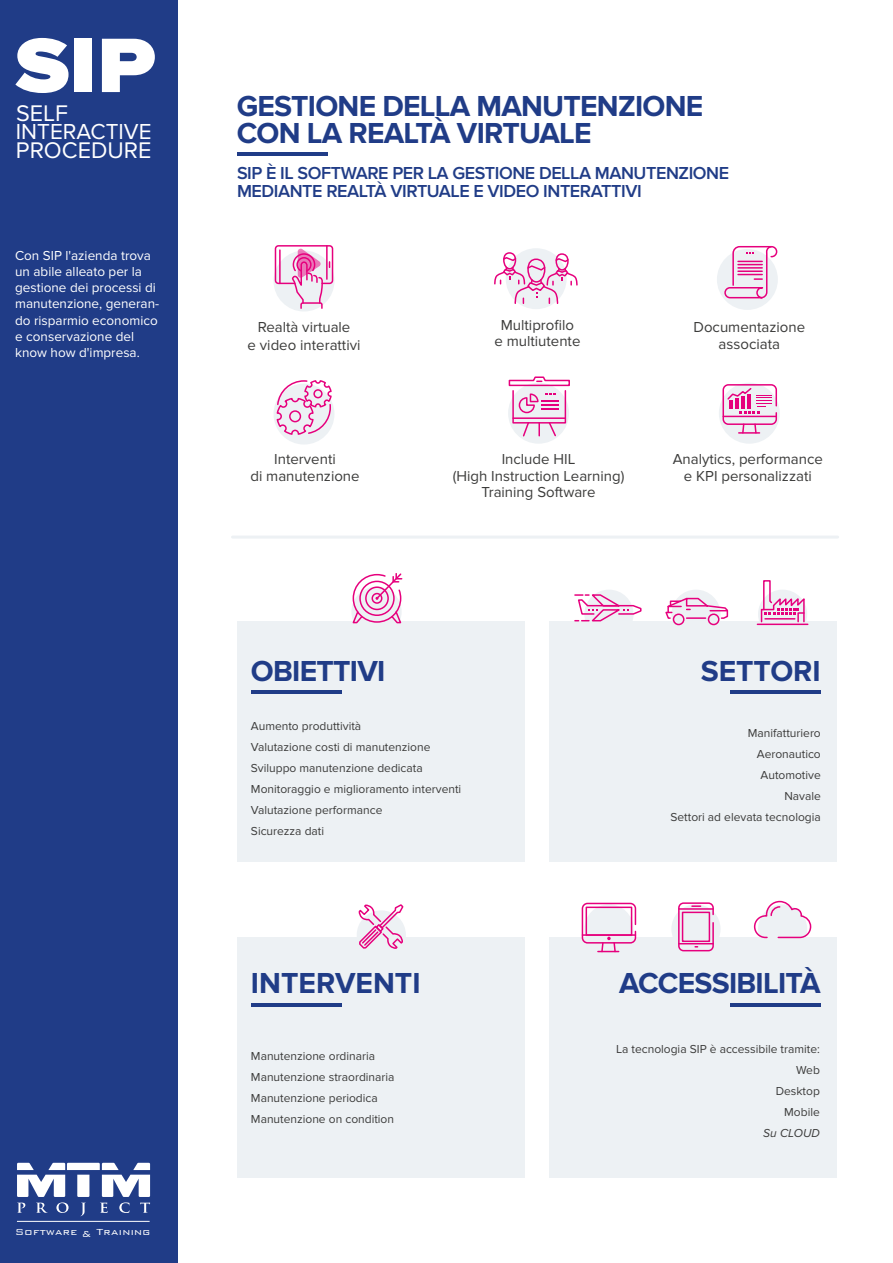
<style>
.page{position:relative;width:893px;height:1263px;background:#fff}
.page>*{position:absolute;margin:0;border:0;box-sizing:border-box;transform-origin:0 0}
.t1{font:900 79.95px "Proxima Nova";color:#fff;scale:1.11 1}
.t2{font:700 30px/27px "Proxima Nova";letter-spacing:-.025em;color:#203c87}
.t3{font:700 30px "Proxima Nova";color:#203c87}
.t4{font:23.4px "Proxima Nova";color:#fff}
.t5{font:22.5px "Proxima Nova";color:#fff}
.t6{font:600 18px/18px "Proxima Nova";letter-spacing:-.025em;color:#203c87}
.t7{font:15px/16.5px "Proxima Nova";color:#3c3c3b;text-align:center}
.t8{font:13.5px/16.2px "Proxima Nova";color:#fff}
.t9{font:12px/21px "Proxima Nova";color:#3c3c3b}
.t10{font:italic 12px "Proxima Nova";color:#3c3c3b}
.t11{font:300 11.7px "Bank Gothic";letter-spacing:.03em;color:#fff}
</style>
<div class="page">
<div style="left:238px;top:937px;width:287px;height:241px;background:#edf1f4"></div>
<div style="left:238px;top:621px;width:287px;height:241px;background:#edf1f4"></div>
<div style="left:549px;top:621px;width:287px;height:241px;background:#edf1f4"></div>
<div style="left:549px;top:937px;width:288px;height:241px;background:#edf1f4"></div>
<div style="left:0;top:0;width:177px;height:1263px;background:#203c87"></div>
<hr style="left:251px;top:690px;width:91px;height:4px;background:#203c87">
<hr style="left:237px;top:152px;width:90px;height:3px;background:#203c87">
<hr style="left:730px;top:690px;width:91px;height:4px;background:#203c87">
<hr style="left:251px;top:1003px;width:91px;height:3px;background:#203c87">
<hr style="left:730px;top:1003px;width:91px;height:3px;background:#203c87">
<div style="left:357px;top:910px;width:49px;height:49px;background:#edf1f4;border-radius:50%"></div>
<div style="left:584px;top:590px;width:49px;height:49px;background:#edf1f4;border-radius:50%"></div>
<svg style="left:351px;top:573px;width:52px;height:51px"></svg>
<div style="left:671px;top:590px;width:50px;height:49px;background:#edf1f4;border-radius:50%"></div>
<svg style="left:758px;top:590px;width:49px;height:49px"></svg>
<div style="left:584px;top:904px;width:49px;height:49px;background:#edf1f4;border-radius:50%"></div>
<svg style="left:671px;top:904px;width:50px;height:49px"></svg>
<svg style="left:575px;top:593px;width:67px;height:29px"></svg>
<div style="left:678px;top:902px;width:36px;height:49px;border:2px solid #e6007d;border-radius:5px"></div>
<div style="left:682px;top:912px;width:28px;height:30px;border:2px solid #e6007d"></div>
<hr style="left:679px;top:943px;width:34px;height:1px;background:#e6007d">
<hr style="left:679px;top:908px;width:34px;height:2px;background:#e6007d">
<svg style="left:692px;top:905px;width:9px;height:2px"></svg>
<div style="left:582px;top:903px;width:54px;height:40px;border:2px solid #e6007d;border-radius:5px"></div>
<hr style="left:582px;top:934px;width:53px;height:2px;background:#e6007d">
<div style="left:586px;top:906px;width:46px;height:30px;border:2px solid #e6007d"></div>
<svg style="left:598px;top:937px;width:21px;height:16px"></svg>
<svg style="left:753px;top:900px;width:59px;height:39px"></svg>
<div style="left:708px;top:613px;width:11px;height:12px;border:2px solid #e6007d;border-radius:50%"></div>
<div style="left:673px;top:613px;width:11px;height:12px;border:2px solid #e6007d;border-radius:50%"></div>
<svg style="left:665px;top:597px;width:64px;height:23px"></svg>
<svg style="left:358px;top:904px;width:47px;height:45px"></svg>
<div style="left:274px;top:384px;width:60px;height:60px;background:#edf1f4;border-radius:50%"></div>
<svg style="left:276px;top:380px;width:57px;height:55px"></svg>
<div style="left:506px;top:248px;width:61px;height:61px;background:#edf1f4;border-radius:50%"></div>
<svg style="left:494px;top:251px;width:84px;height:54px"></svg>
<div style="left:274px;top:251px;width:60px;height:60px;background:#edf1f4;border-radius:50%"></div>
<div style="left:275px;top:245px;width:58px;height:39px;border:2px solid #e6007d;border-radius:3px"></div>
<hr style="left:279px;top:250px;width:2px;height:33px;background:#e6007d">
<hr style="left:326px;top:246px;width:2px;height:33px;background:#e6007d">
<svg style="left:292px;top:249px;width:38px;height:61px"></svg>
<hr style="left:233px;top:536px;width:605px;height:2px;background:#edf1f4">
<div style="left:717px;top:249px;width:61px;height:61px;background:#edf1f4;border-radius:50%"></div>
<svg style="left:724px;top:245px;width:54px;height:54px"></svg>
<div style="left:508px;top:383px;width:61px;height:61px;background:#edf1f4;border-radius:50%"></div>
<svg style="left:508px;top:376px;width:62px;height:11px"></svg>
<div style="left:512px;top:390px;width:54px;height:34px;border:2px solid #e6007d"></div>
<hr style="left:513px;top:417px;width:52px;height:2px;background:#e6007d">
<svg style="left:538px;top:423px;width:2px;height:13px"></svg>
<svg style="left:522px;top:421px;width:8px;height:16px"></svg>
<svg style="left:547px;top:421px;width:10px;height:16px"></svg>
<svg style="left:518px;top:393px;width:41px;height:21px"></svg>
<div style="left:719px;top:383px;width:61px;height:61px;background:#edf1f4;border-radius:50%"></div>
<div style="left:722px;top:384px;width:55px;height:41px;border:2px solid #e6007d;border-radius:5px"></div>
<hr style="left:723px;top:416px;width:53px;height:1px;background:#e6007d">
<hr style="left:739px;top:432px;width:20px;height:2px;background:#e6007d">
<svg style="left:741px;top:423px;width:4px;height:11px"></svg>
<svg style="left:753px;top:423px;width:5px;height:11px"></svg>
<svg style="left:726px;top:386px;width:46px;height:28px"></svg>
<hr style="left:757px;top:624px;width:51px;height:1px;background:#e6007d">
<svg style="left:760px;top:580px;width:45px;height:43px"></svg>
<svg style="left:17px;top:1163px;width:133px;height:53px"></svg>
<hr style="left:17px;top:1221px;width:133px;height:1px;background:#fff">
<h1 class="t1" style="left:15px;top:19px;width:128px">SIP</h1>
<h3 class="t4" style="left:16px;top:100px;width:53px">SELF</h3>
<h3 class="t5" style="left:16px;top:119px;width:137px">INTERACTIVE</h3>
<h3 class="t4" style="left:16px;top:137px;width:137px">PROCEDURE</h3>
<p class="t8" style="left:15px;top:247px;width:146px">Con SIP l'azienda trova un abile alleato per la gestione dei processi di manutenzione, generan&shy;do risparmio economico e conservazione del know how d'impresa.</p>
<p class="t11" style="left:15px;top:1223px;width:137px">Software &amp; Training</p>
<h2 class="t2" style="left:237px;top:93px;width:468px">GESTIONE DELLA MANUTENZIONE<br>CON LA REALTÀ VIRTUALE</h2>
<h3 class="t6" style="left:237px;top:164px;width:493px">SIP È IL SOFTWARE PER LA GESTIONE DELLA MANUTENZIONE<br>MEDIANTE REALTÀ VIRTUALE E VIDEO INTERATTIVI</h3>
<p class="t7" style="left:248px;top:318px;width:114px;line-height:18px">Realtà virtuale<br>e video interattivi</p>
<p class="t7" style="left:494px;top:317px;width:88px">Multiprofilo<br>e multiutente</p>
<p class="t7" style="left:693px;top:319px;width:113px">Documentazione associata</p>
<p class="t7" style="left:250px;top:451px;width:111px">Interventi<br>di manutenzione</p>
<p class="t7" style="left:453px;top:451px;width:173px">Include HIL<br>(High Instruction Learning)<br>Training Software</p>
<p class="t7" style="left:673px;top:451px;width:152px">Analytics, performance e KPI personalizzati</p>
<h2 class="t2" style="left:251px;top:658px;width:136px">OBIETTIVI</h2>
<h2 class="t3" style="left:701px;top:653px;width:122px">SETTORI</h2>
<p class="t9" style="left:251px;top:715px;width:212px">Aumento produttività<br>Valutazione costi di manutenzione<br>Sviluppo manutenzione dedicata<br>Monitoraggio e miglioramento interventi<br>Valutazione performance<br>Sicurezza dati</p>
<h2 class="t3" style="left:251px;top:966px;width:171px">INTERVENTI</h2>
<p class="t9" style="left:251px;top:1046px;width:145px">Manutenzione ordinaria<br>Manutenzione straordinaria<br>Manutenzione periodica<br>Manutenzione on condition</p>
<p class="t9" style="left:670px;top:722px;width:152px;text-align:right">Manifatturiero<br>Aeronautico<br>Automotive<br>Navale<br>Settori ad elevata tecnologia</p>
<h2 class="t2" style="left:619px;top:970px;width:203px">ACCESSIBILITÀ</h2>
<p class="t9" style="left:616px;top:1039px;width:205px;text-align:right">La tecnologia SIP è accessibile tramite:<br>Web<br>Desktop<br>Mobile</p>
<p class="t10" style="left:763px;top:1126px;width:58px">Su CLOUD</p>
</div>
